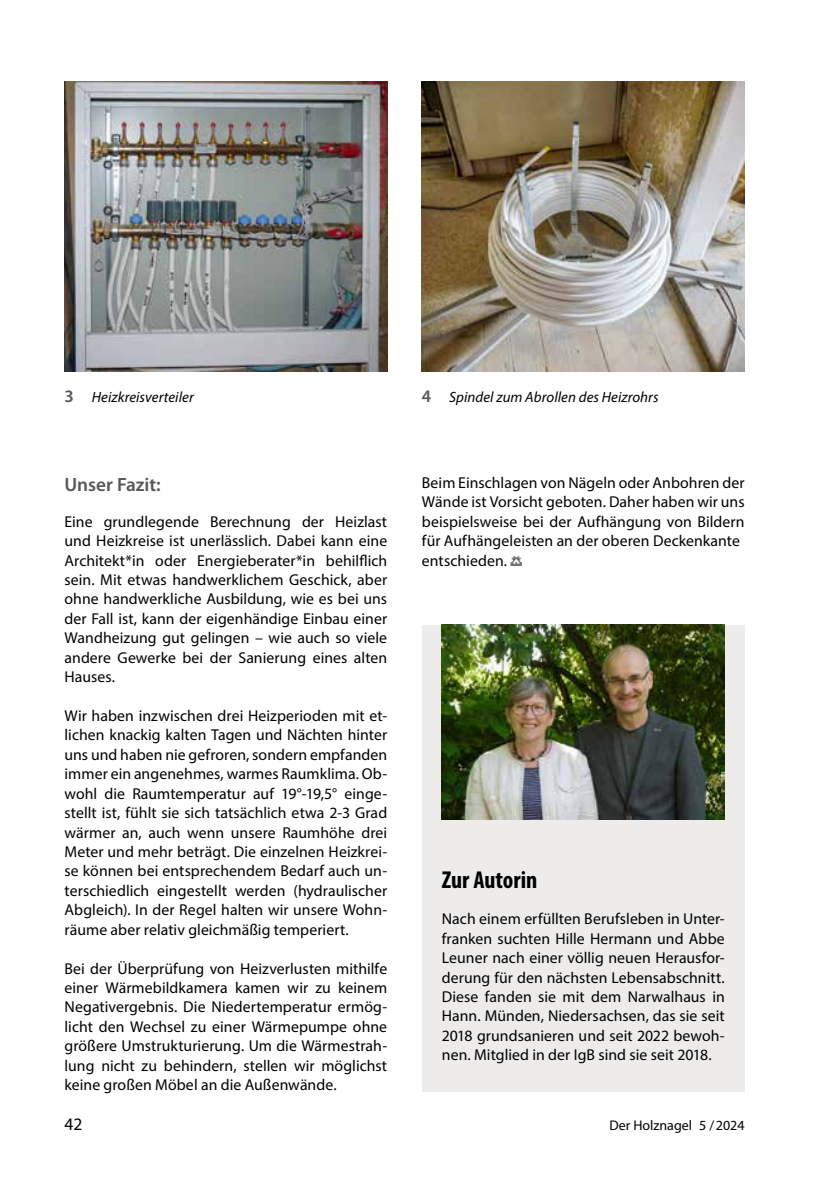
<style>
.page{position:relative;width:834px;height:1181px;background:#fff}
.page>*{position:absolute;margin:0;border:0;box-sizing:border-box;transform-origin:0 0}
.t1{font:700 condensed 24.5px "Myriad Pro";color:#000}
.t2{font:600 19.25px "Myriad Pro";color:#575756}
.t3{font:17.5px "Myriad Pro";color:#000}
.t4{font:15.75px/19.4px "Myriad Pro";letter-spacing:.005em;color:#000;text-align:justify}
.t5{font:italic 14.88px "Myriad Pro";letter-spacing:.005em;color:#000}
.t6{font:14px "Myriad Pro";color:#000}
.s1{font-weight:600;font-style:normal;font-size:17.5px;color:#575756}
.s2{font-family:"IGB Font";font-size:12.78px;color:#706f6f}
</style>
<div class="page">
<img style="left:64px;top:82px;width:323px;height:289px">
<img style="left:422px;top:82px;width:322px;height:289px">
<div style="left:422px;top:625px;width:322px;height:466px;background:#edeceb"></div>
<img style="left:441px;top:625px;width:283px;height:194px">
<p class="t5" style="left:64px;top:388px;width:131px"><span class="s1">3</span> Heizkreisverteiler</p>
<p class="t5" style="left:422px;top:388px;width:238px"><span class="s1">4</span> Spindel zum Abrollen des Heizrohrs</p>
<p class="t2" style="left:64px;top:472px;width:98px">Unser Fazit:</p>
<p class="t4" style="left:64px;top:511px;width:324px">Eine grundlegende Berechnung der Heizlast und Heizkreise ist unerlässlich. Dabei kann eine Architekt*in oder Energieberater*in behilflich sein. Mit etwas handwerklichem Geschick, aber ohne handwerkliche Ausbildung, wie es bei uns der Fall ist, kann der eigenhändige Einbau einer Wandheizung gut gelingen – wie auch so viele andere Gewerke bei der Sanierung eines alten Hauses.</p>
<p class="t4" style="left:64px;top:706px;width:324px">Wir haben inzwischen drei Heizperioden mit et&shy;lichen knackig kalten Tagen und Nächten hinter uns und haben nie gefroren, sondern empfanden immer ein angenehmes, warmes Raumklima. Ob&shy;wohl die Raumtemperatur auf 19°-19,5° einge&shy;stellt ist, fühlt sie sich tatsächlich etwa 2-3 Grad wärmer an, auch wenn unsere Raumhöhe drei Meter und mehr beträgt. Die einzelnen Heizkrei&shy;se können bei entsprechendem Bedarf auch un&shy;terschiedlich eingestellt werden (hydraulischer Abgleich). In der Regel halten wir unsere Wohn&shy;räume aber relativ gleichmäßig temperiert.</p>
<p class="t4" style="left:64px;top:958px;width:324px">Bei der Überprüfung von Heizverlusten mithilfe einer Wärmebildkamera kamen wir zu keinem Negativergebnis. Die Niedertemperatur ermög&shy;licht den Wechsel zu einer Wärmepumpe ohne größere Umstrukturierung. Um die Wärmestrah&shy;lung nicht zu behindern, stellen wir möglichst keine großen Möbel an die Außenwände.</p>
<p class="t4" style="left:422px;top:472px;width:324px;text-align:left">Beim Einschlagen von Nägeln oder Anbohren der Wände ist Vorsicht geboten. Daher haben wir uns beispielsweise bei der Aufhängung von Bildern für Aufhängeleisten an der oberen Deckenkante entschieden. <span class="s2">I</span></p>
<h1 class="t1" style="left:441px;top:864px;width:97px">Zur Autorin</h1>
<p class="t4" style="left:441px;top:909px;width:284px">Nach einem erfüllten Berufsleben in Unter&shy;franken suchten Hille Hermann und Abbe Leuner nach einer völlig neuen Herausfor&shy;derung für den nächsten Lebensabschnitt.<br>Diese fanden sie mit dem Narwalhaus in Hann. Münden, Niedersachsen, das sie seit 2018 grundsanieren und seit 2022 bewoh&shy;nen. Mitglied in der IgB sind sie seit 2018.</p>
<p class="t3" style="left:64px;top:1113px;width:19px">42</p>
<p class="t6" style="left:609px;top:1116px;width:137px">Der Holznagel 5 /2024</p>
</div>
